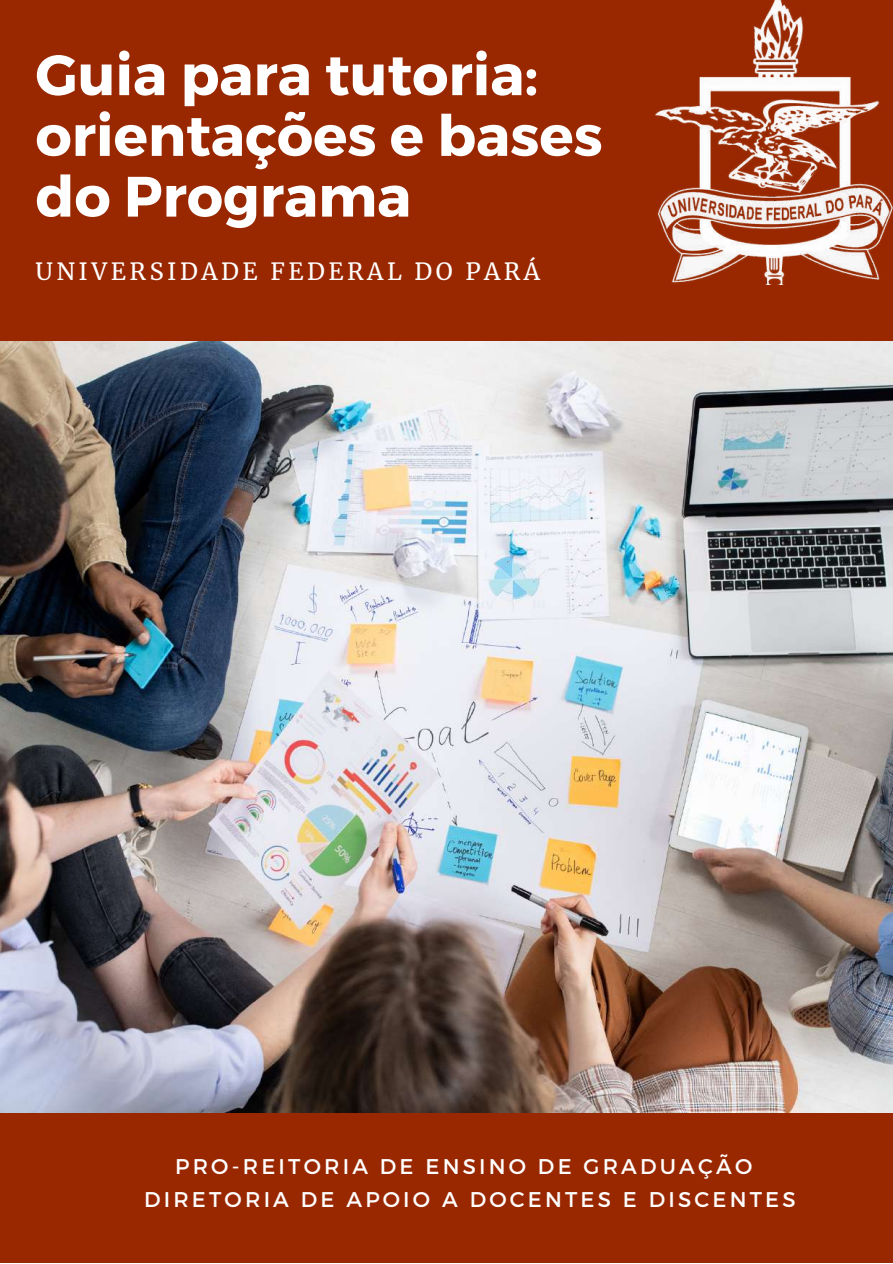
<style>
.page{position:relative;width:893px;height:1264px;background:#fff}
.page>*{position:absolute;margin:0;border:0;box-sizing:border-box;transform-origin:0 0}
.t1{font:700 56.85px/60.8px "Montserrat";color:#fff}
.t2{font:23.4px "Merriweather";letter-spacing:.15em;color:#fff}
.t3{font:21.3px/33.3px "Montserrat";letter-spacing:.15em;color:#fff;text-align:center}
</style>
<div class="page">
<div style="left:0;top:0;width:892px;height:1262px;background:#992800"></div>
<img style="left:0;top:341px;width:892px;height:771px">
<img style="left:655px;top:0;width:237px;height:284px">
<h1 class="t1" style="left:35px;top:42px;width:568px">Guia para tutoria: orientações e bases do Programa</h1>
<p class="t2" style="left:35px;top:256px;width:506px">UNIVERSIDADE FEDERAL DO PARÁ</p>
<p class="t3" style="left:144px;top:1148px;width:653px">PRO-REITORIA DE ENSINO DE GRADUAÇÃO<br>DIRETORIA DE APOIO A DOCENTES E DISCENTES</p>
</div>
